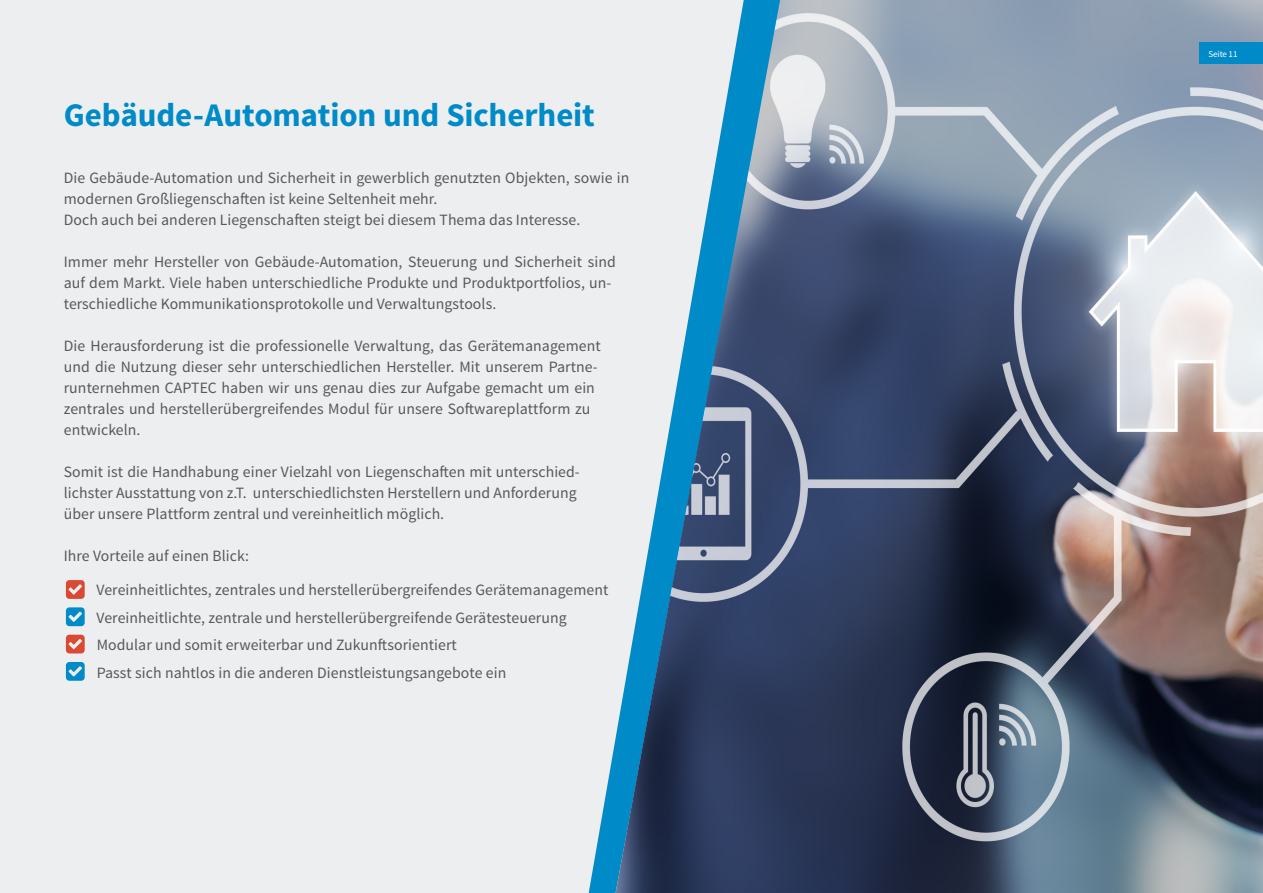
<style>
.page{position:relative;width:1263px;height:893px;background:#edeeef}
.page>*{position:absolute;margin:0;border:0;box-sizing:border-box;transform-origin:0 0}
.copy{font:700 33px "Source Sans Pro";letter-spacing:-.005em;color:#008bc8}
.t1{font:15.75px/21px "Source Sans Pro";letter-spacing:.005em;color:#57585a}
.Copy_Block{font:9px "Source Sans Pro";letter-spacing:-.01em;color:#fff}
</style>
<div class="page">
<svg style="left:589px;top:742px;width:26px;height:151px"></svg>
<img style="left:615px;top:0;width:648px;height:893px">
<div style="left:1199px;top:43px;width:64px;height:21px;background:#008bc8"></div>
<svg style="left:66px;top:580px;width:19px;height:19px"></svg>
<svg style="left:66px;top:607px;width:19px;height:19px"></svg>
<svg style="left:66px;top:662px;width:19px;height:19px"></svg>
<svg style="left:66px;top:635px;width:19px;height:18px"></svg>
<p class="copy" style="left:64px;top:94px;width:533px">Gebäude-Automation und Sicherheit</p>
<p class="t1" style="left:64px;top:168px;width:567px">Die Gebäude-Automation und Sicherheit in gewerblich genutzten Objekten, sowie in modernen Großliegenschaften ist keine Seltenheit mehr.</p>
<p class="t1" style="left:64px;top:210px;width:518px">Doch auch bei anderen Liegenschaften steigt bei diesem Thema das Interesse.</p>
<p class="t1" style="left:64px;top:252px;width:553px">Immer mehr Hersteller von Gebäude-Automation, Steuerung und Sicherheit sind auf dem Markt. Viele haben unterschiedliche Produkte und Produktportfolios, un&shy;terschiedliche Kommunikationsprotokolle und Verwaltungstools.</p>
<p class="t1" style="left:64px;top:336px;width:538px">Die Herausforderung ist die professionelle Verwaltung, das Gerätemanagement und die Nutzung dieser sehr unterschiedlichen Hersteller. Mit unserem Partne&shy;runternehmen CAPTEC haben wir uns genau dies zur Aufgabe gemacht um ein zentrales und herstellerübergreifendes Modul für unsere Softwareplattform zu entwickeln.</p>
<p class="t1" style="left:64px;top:462px;width:518px">Somit ist die Handhabung einer Vielzahl von Liegenschaften mit unterschied&shy;lichster Ausstattung von z.T. unterschiedlichsten Herstellern und Anforderung über unsere Plattform zentral und vereinheitlich möglich.</p>
<p class="t1" style="left:64px;top:546px;width:187px">Ihre Vorteile auf einen Blick:</p>
<p class="t1" style="left:97px;top:580px;width:513px">Vereinheitlichtes, zentrales und herstellerübergreifendes Gerätemanagement</p>
<p class="t1" style="left:97px;top:607px;width:472px">Vereinheitlichte, zentrale und herstellerübergreifende Gerätesteuerung</p>
<p class="t1" style="left:97px;top:635px;width:362px">Modular und somit erweiterbar und Zukunftsorientiert</p>
<p class="t1" style="left:97px;top:662px;width:411px">Passt sich nahtlos in die anderen Dienstleistungsangebote ein</p>
<p class="Copy_Block" style="left:1208px;top:48px;width:30px">Seite 11</p>
</div>
